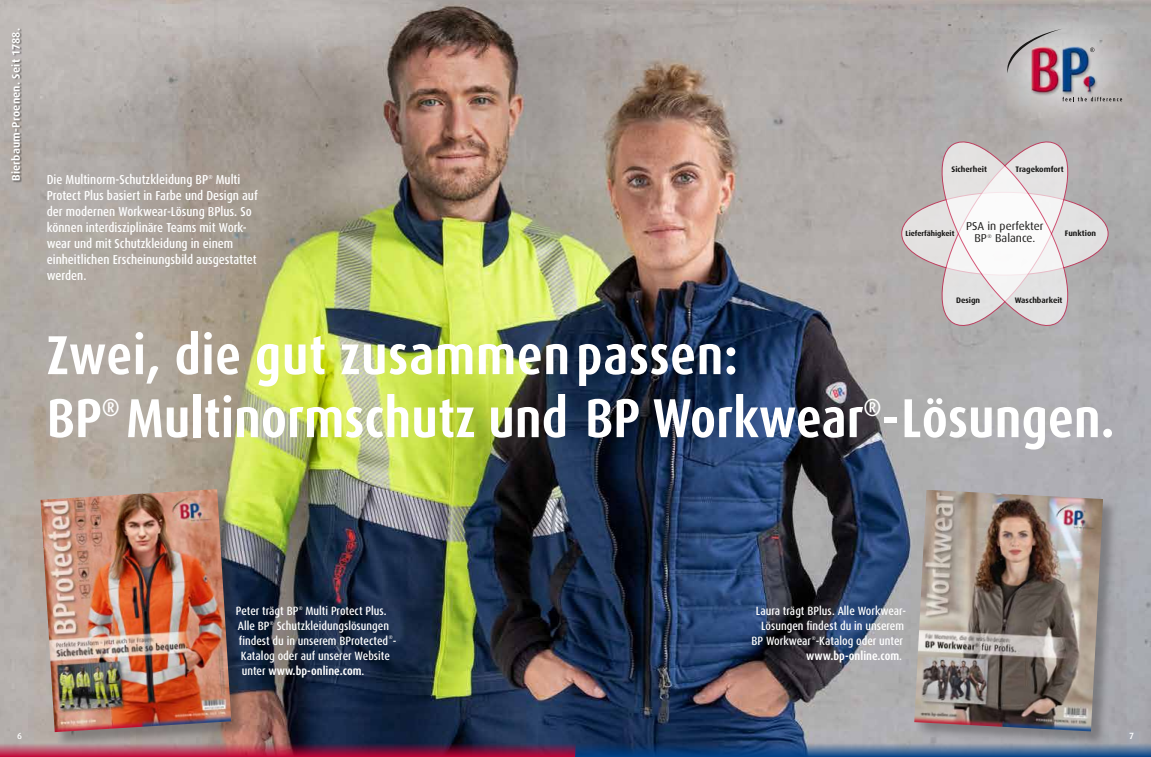
<style>
.page{position:relative;width:1151px;height:757px;background:#fff}
.page>*{position:absolute;margin:0;border:0;box-sizing:border-box;transform-origin:0 0}
.t1{font:700 condensed 55px/63px "Dax OT";color:#fff}
.t2{font:700 condensed 24.8px "Dax OT";color:#fff}
.t3{font:500 condensed 13px/16px "Dax OT";color:#fff}
.t4{font:500 condensed 12px/15px "Dax OT";color:#fff}
.t5{font:700 condensed 12px "Dax OT";color:#fff}
.t6{font:11.5px/12.5px "Dax";color:#181716;text-align:center}
.t7{font:700 11px "Dax";letter-spacing:.02em;color:#fff}
.t8{font:500 9px "Dax";color:#fff}
.t9{font:700 8px "Dax";color:#181716}
.t10{font:700 7.5px "Dax";color:#181716}
.t11{font:500 condensed 5.8px "Dax OT";color:#fff}
.t12{font:500 condensed 5.4px "Dax OT";color:#fff}
.s1{font-weight:700}
.s2{font-weight:500}
</style>
<div class="page">
<img style="left:0;top:0;width:1151px;height:743px">
<svg style="left:0;top:743px;width:575px;height:14px;background:#8e284b"></svg>
<svg style="left:575px;top:743px;width:576px;height:14px;background:#305888"></svg>
<div style="left:902px;top:192px;width:206px;height:83px;background:#e2e1e0;border-radius:50%"></div>
<svg style="left:933px;top:132px;width:144px;height:203px;background:#ded9da"></svg>
<img style="left:985px;top:0;width:158px;height:145px">
<svg style="left:1062px;top:97px;width:60px;height:4px"></svg>
<svg style="left:1090px;top:48px;width:4px;height:4px"></svg>
<svg style="left:1007px;top:29px;width:55px;height:44px;background:#b8959d"></svg>
<div style="left:915px;top:491px;width:203px;height:256px;background:#181716;opacity:.3"></div>
<img style="left:914px;top:490px;width:189px;height:241px">
<div style="left:42px;top:490px;width:205px;height:257px;background:#181716;opacity:.3"></div>
<img style="left:41px;top:489px;width:190px;height:243px">
<div style="left:11px;top:28px;width:11px;height:155px;background:#181716;opacity:.5"></div>
<p class="t7" style="left:10px;top:181px;width:154px;rotate:-90deg">Bierbaum-Proenen. Seit 1788.</p>
<p class="t3" style="left:47px;top:172px;width:213px;text-indent:169px">Multi<br>Protect Plus basiert in Farbe und Design auf der modernen Workwear-Lösung BPlus. So können interdisziplinäre Teams mit Work&shy;wear und mit Schutzkleidung in einem einheitlichen Erscheinungsbild ausgestattet werden.</p>
<p class="t3" style="left:47px;top:172px;width:163px">Die Multinorm-Schutzkleidung BP</p>
<p class="t11" style="left:208px;top:174px;width:6px">®</p>
<p class="t9" style="left:951px;top:165px;width:37px">Sicherheit</p>
<p class="t9" style="left:1016px;top:165px;width:50px">Tragekomfort</p>
<p class="t10" style="left:905px;top:229px;width:51px">Lieferfähigkeit</p>
<p class="t6" style="left:966px;top:219px;width:79px">PSA in perfekter<br>BP<sup>®</sup> Balance.</p>
<p class="t9" style="left:1065px;top:229px;width:33px">Funktion</p>
<p class="t9" style="left:956px;top:295px;width:26px">Design</p>
<p class="t9" style="left:1015px;top:295px;width:49px">Waschbarkeit</p>
<h1 class="t1" style="left:47px;top:324px;width:1069px">Zwei, die gut zusammenpassen:<br>BP Multinormschutz und BP Workwear -Lösungen.</h1>
<h2 class="t2" style="left:102px;top:392px;width:20px">®</h2>
<h2 class="t2" style="left:864px;top:392px;width:20px">®</h2>
<p class="t4" style="left:236px;top:603px;width:162px">Peter trägt BP<sup>®</sup> Multi Protect Plus.<br>Alle BP<sup>®</sup> Schutzkleidungslösungen findest du in unserem BProtected -</p>
<p class="t12" style="left:389px;top:634px;width:5px">®</p>
<p class="t4" style="left:241px;top:648px;width:151px">Katalog oder auf unserer Website unter <span class="s1">www.bp-online.com</span>.</p>
<p class="t4" style="left:756px;top:603px;width:152px">Laura trägt BPlus. Alle Workwear-</p>
<p class="t4" style="left:761px;top:618px;width:145px">Lösungen findest du in unserem</p>
<p class="t4" style="left:752px;top:633px;width:153px">BP Workwear<sup>®</sup>-Katalog oder unter</p>
<p class="t5" style="left:806px;top:648px;width:97px">www.bp-online.com<span class="s2">.</span></p>
<p class="t8" style="left:17px;top:730px;width:6px">6</p>
<p class="t8" style="left:1129px;top:730px;width:6px">7</p>
</div>
